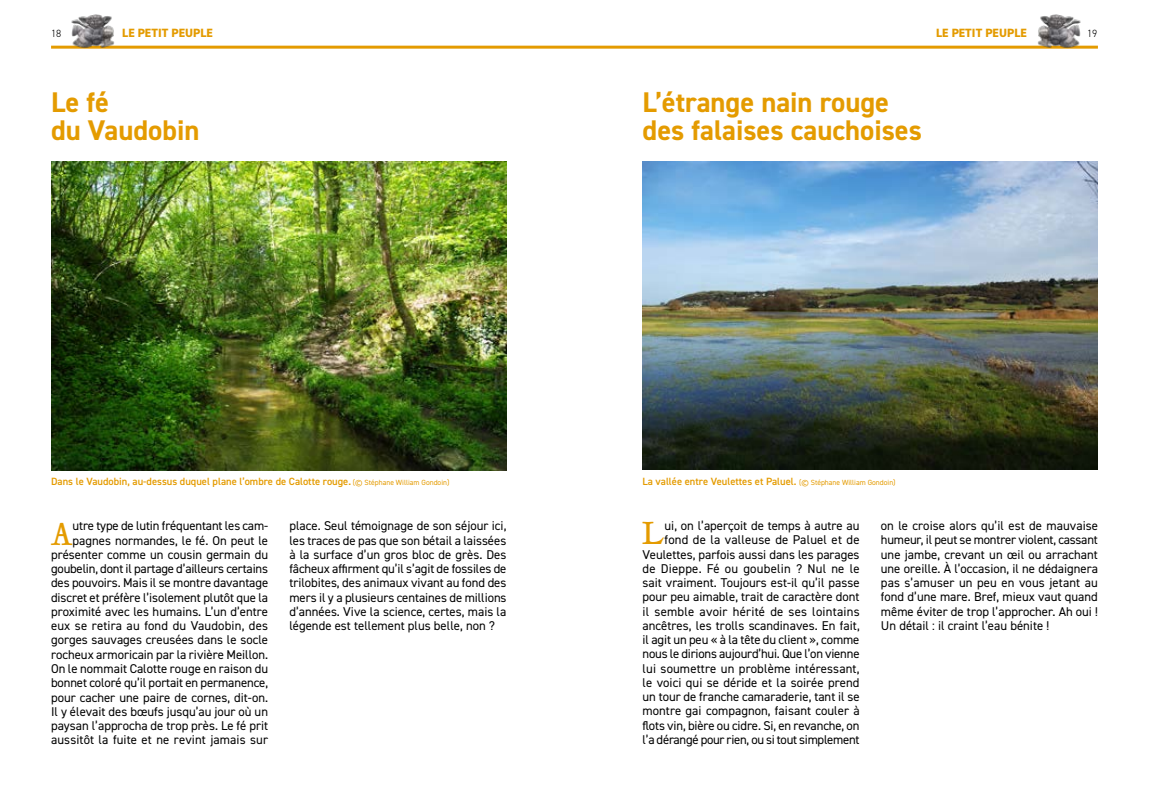
<style>
.page{position:relative;width:1149px;height:808px;background:#fff}
.page>*{position:absolute;margin:0;border:0;box-sizing:border-box;transform-origin:0 0}
.t1{font:35.55px "Tribute OT";color:#e49b00}
.t2{font:700 28.5px/28.5px "DIN2014";color:#e49b00}
.t3{font:12.75px/14.2px "DIN2014";color:#000;text-align:justify}
.t4{font:800 12px "DIN2014";letter-spacing:.01em;color:#e49b00}
.t5{font:600 10.5px "DIN2014";color:#e49b00}
.t6{font:300 10.5px "DIN2014";color:#000}
.s1{font-weight:400;font-size:7.5px}
</style>
<div class="page">
<img style="left:51px;top:162px;width:455px;height:308px">
<img style="left:642px;top:162px;width:455px;height:308px">
<hr style="left:51px;top:46px;width:1046px;height:3px;background:#e49b00">
<img style="left:68px;top:14px;width:49px;height:35px">
<img style="left:1034px;top:14px;width:49px;height:35px">
<p class="t6" style="left:51px;top:27px;width:12px">18</p>
<p class="t4" style="left:122px;top:24px;width:30px">LE PETIT</p>
<p class="t4" style="left:171px;top:24px;width:36px">PEU PLE</p>
<p class="t4" style="left:935px;top:24px;width:30px">LE PETIT</p>
<p class="t4" style="left:985px;top:24px;width:36px">PEU PLE</p>
<p class="t6" style="left:1086px;top:27px;width:12px">19</p>
<h2 class="t2" style="left:51px;top:87px;width:150px">Le fé<br>du Vaudobin</h2>
<h2 class="t2" style="left:642px;top:87px;width:281px">L’étrange nain rouge des falaises cauchoises</h2>
<p class="t5" style="left:51px;top:474px;width:400px">Dans le Vaudobin, au-dessus duquel plane l’ombre de Calotte rouge. <span class="s1">(© Stéphane William Gondoin)</span></p>
<p class="t5" style="left:642px;top:474px;width:254px">La vallée entre Veulettes et Paluel. <span class="s1">(© Stéphane William Gondoin)</span></p>
<p class="t3" style="left:880px;top:518px;width:218px">on le croise alors qu’il est de mauvaise humeur, il peut se montrer violent, cassant une jambe, crevant un œil ou arrachant une oreille. À l’occasion, il ne dédaignera pas s’amuser un peu en vous jetant au fond d’une mare. Bref, mieux vaut quand même éviter de trop l’approcher. Ah oui !<br>Un détail : il craint l’eau bénite !</p>
<p class="t3" style="left:642px;top:518px;width:218px;text-align:right">ui, on l’aperçoit de temps à autre au fond de la valleuse de Paluel et de Veulettes, parfois aussi dans les parages de Dieppe. Fé ou goubelin ? Nul ne le sait vraiment. Toujours est-il qu’il passe pour peu aimable, trait de caractère dont il semble avoir hérité de ses lointains ancêtres, les trolls scandinaves. En fait, il agit un peu « à la tête du client », comme nous le dirions aujourd’hui. Que l’on vienne lui soumettre un problème intéressant, le voici qui se déride et la soirée prend un tour de franche camaraderie, tant il se montre gai compagnon, faisant couler à flots vin, bière ou cidre. Si, en revanche, on l’a dérangé pour rien, ou si tout simplement</p>
<p class="t3" style="left:51px;top:519px;width:219px;text-align:right">utre type de lutin fréquentant les cam&shy;pagnes normandes, le fé. On peut le présenter comme un cousin germain du goubelin, dont il partage d’ailleurs certains des pouvoirs. Mais il se montre davantage discret et préfère l’isolement plutôt que la proximité avec les humains. L’un d’entre eux se retira au fond du Vaudobin, des gorges sauvages creusées dans le socle rocheux armoricain par la rivière Meillon.<br>On le nommait Calotte rouge en raison du bonnet coloré qu’il portait en permanence, pour cacher une paire de cornes, dit-on.<br>Il y élevait des bœufs jusqu’au jour où un paysan l’approcha de trop près. Le fé prit aussitôt la fuite et ne revint jamais sur</p>
<p class="t3" style="left:289px;top:519px;width:219px">place. Seul témoignage de son séjour ici, les traces de pas que son bétail a laissées à la surface d’un gros bloc de grès. Des fâcheux affirment qu’il s’agit de fossiles de trilobites, des animaux vivant au fond des mers il y a plusieurs centaines de millions d’années. Vive la science, certes, mais la légende est tellement plus belle, non ?</p>
<h1 class="t1" style="left:641px;top:509px;width:24px">L</h1>
<h1 class="t1" style="left:51px;top:510px;width:23px">A</h1>
</div>
